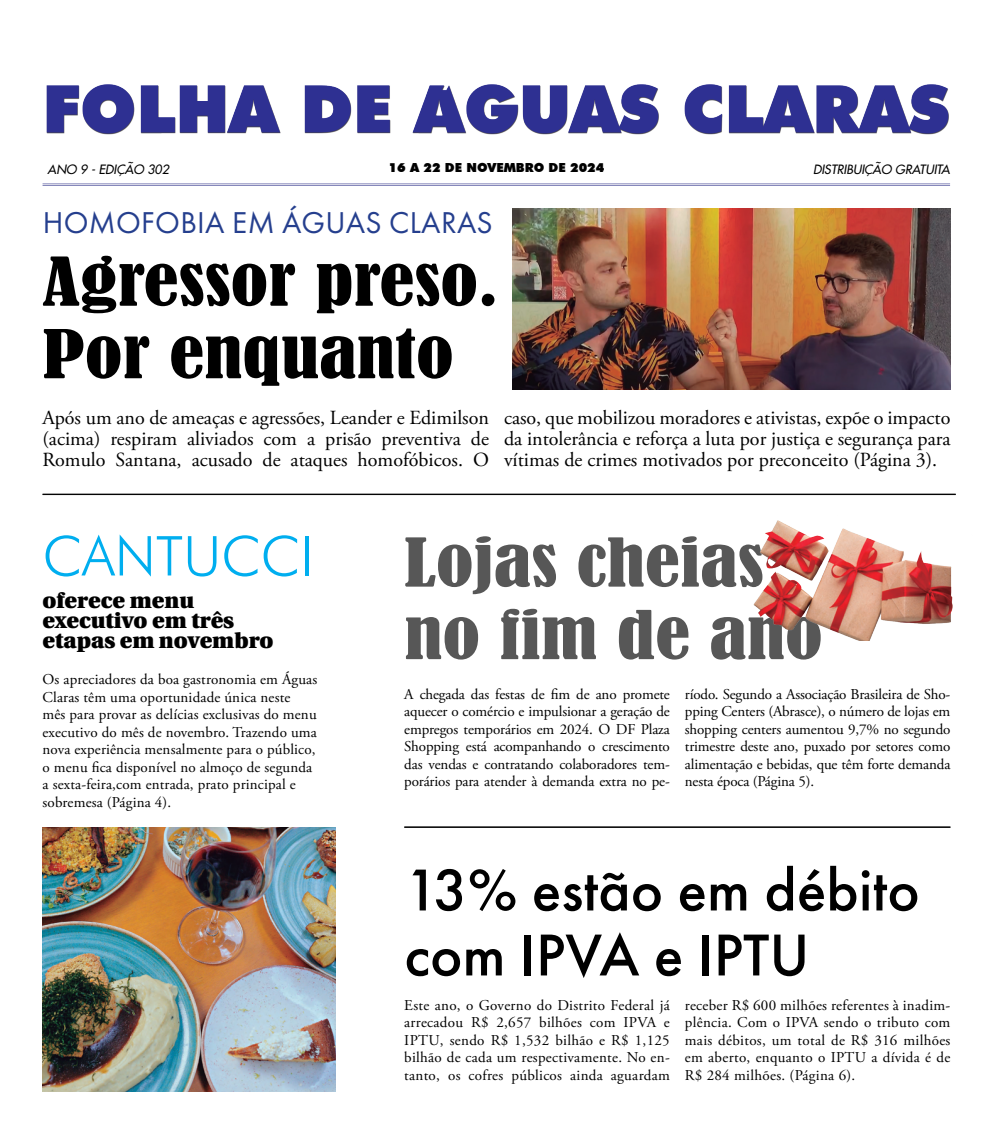
<style>
.page{position:relative;width:993px;height:1134px;background:#fff}
.page>*{position:absolute;margin:0;border:0;box-sizing:border-box;transform-origin:0 0}
.TITULO_de_Materia{font:condensed 62.5px "Bernard";color:#000;scale:1.25 1}
.TITULO_de_Materia-2{font:condensed 62.5px/72.5px "Bernard";color:#575757;scale:1.25 1}
.Titulo_materia2{font:500 61.25px/65px "Futura PT";color:#000}
.Titulo_materia2-2{font:300 55px "Futura BT";color:#00aeef}
.Sutian{font:31.25px "Futura PT";letter-spacing:.01em;color:#253f8e}
.Titulos_Colunas{font:900 21.25px/20px "Utopia";color:#000}
.Texto_Materia{font:20px/21.2px "Adobe Garamond Pro";color:#000;text-align:justify}
.Texto_Materia-2{font:15px/17.5px "Adobe Garamond Pro";letter-spacing:-.01em;color:#000;text-align:justify}
.Texto_Coluna{font:15px/17.5px "Adobe Garamond Pro";letter-spacing:.01em;color:#000}
.t1{font:italic 12.5px "Futura 2";color:#000}
.t2{font:900 12.5px "Futura BT";color:#000}
</style>
<div class="page">
<img style="left:46px;top:84px;width:903px;height:51px">
<hr style="left:43px;top:183px;width:906px;height:1px;background:#8688ba">
<hr style="left:43px;top:185px;width:906px;height:1px;background:#8688ba">
<img style="left:43px;top:827px;width:292px;height:264px">
<img style="left:512px;top:209px;width:437px;height:181px">
<hr style="left:43px;top:494px;width:912px;height:1px;background:#000">
<img style="left:753px;top:520px;width:200px;height:121px">
<hr style="left:404px;top:827px;width:546px;height:1px;background:#000">
<p class="t1" style="left:48px;top:161px;width:123px">ANO 9 - EDIÇÃO 302</p>
<p class="t2" style="left:388px;top:160px;width:217px">16 A 22 DE NOVEMBRO DE 2024</p>
<p class="t1" style="left:812px;top:161px;width:138px">DISTRIBUIÇÃO GRATUITA</p>
<p class="Sutian" style="left:43px;top:204px;width:451px">HOMOFOBIA EM ÁGUAS CLARAS</p>
<p class="TITULO_de_Materia" style="left:43px;top:245px;width:366px">Agressor preso.</p>
<p class="TITULO_de_Materia" style="left:43px;top:318px;width:330px">Por enquanto</p>
<p class="Texto_Materia" style="left:43px;top:407px;width:448px">Após um ano de ameaças e agressões, Leander e Edimilson (acima) respiram aliviados com a prisão preventiva de Romulo Santana, acusado de ataques homofóbicos. O</p>
<p class="Texto_Materia" style="left:504px;top:407px;width:448px">caso, que mobilizou moradores e ativistas, expõe o impacto da intolerância e reforça a luta por justiça e segurança para vítimas de crimes motivados por preconceito (Página 3).</p>
<p class="Titulo_materia2-2" style="left:43px;top:522px;width:272px">CANTUCCI</p>
<p class="Titulos_Colunas" style="left:43px;top:591px;width:232px">oferece menu executivo em três etapas em novembro</p>
<p class="Texto_Coluna" style="left:43px;top:671px;width:276px">Os apreciadores da boa gastronomia em Águas Claras têm uma oportunidade única neste<br>mês para provar as delícias exclusivas do menu executivo do mês de novembro. Trazendo uma nova experiência mensalmente para o público, o menu fica disponível no almoço de segunda a sexta-feira,com entrada, prato principal e sobremesa (Página 4).</p>
<p class="TITULO_de_Materia-2" style="left:404px;top:527px;width:336px">Lojas cheias no fim de ano</p>
<p class="Texto_Materia-2" style="left:404px;top:686px;width:267px">A chegada das festas de fim de ano promete aquecer o comércio e impulsionar a geração de empregos temporários em 2024. O DF Plaza Shopping está acompanhando o crescimento das vendas e contratando colaboradores tem&shy;porários para atender à demanda extra no pe-</p>
<p class="Texto_Materia-2" style="left:684px;top:686px;width:267px">ríodo. Segundo a Associação Brasileira de Sho&shy;pping Centers (Abrasce), o número de lojas em shopping centers aumentou 9,7% no segundo trimestre deste ano, puxado por setores como alimentação e bebidas, que têm forte demanda nesta época (Página 5).</p>
<p class="Titulo_materia2" style="left:404px;top:857px;width:517px">13% estão em débito com IPVA e IPTU</p>
<p class="Texto_Materia-2" style="left:404px;top:996px;width:267px">Este ano, o Governo do Distrito Federal já arrecadou R$ 2,657 bilhões com IPVA e IPTU, sendo R$ 1,532 bilhão e R$ 1,125 bilhão de cada um respectivamente. No en&shy;tanto, os cofres públicos ainda aguardam</p>
<p class="Texto_Materia-2" style="left:684px;top:996px;width:267px">receber R$ 600 milhões referentes à inadim&shy;plência. Com o IPVA sendo o tributo com mais débitos, um total de R$ 316 milhões em aberto, enquanto o IPTU a dívida é de R$ 284 milhões. (Página 6).</p>
</div>
